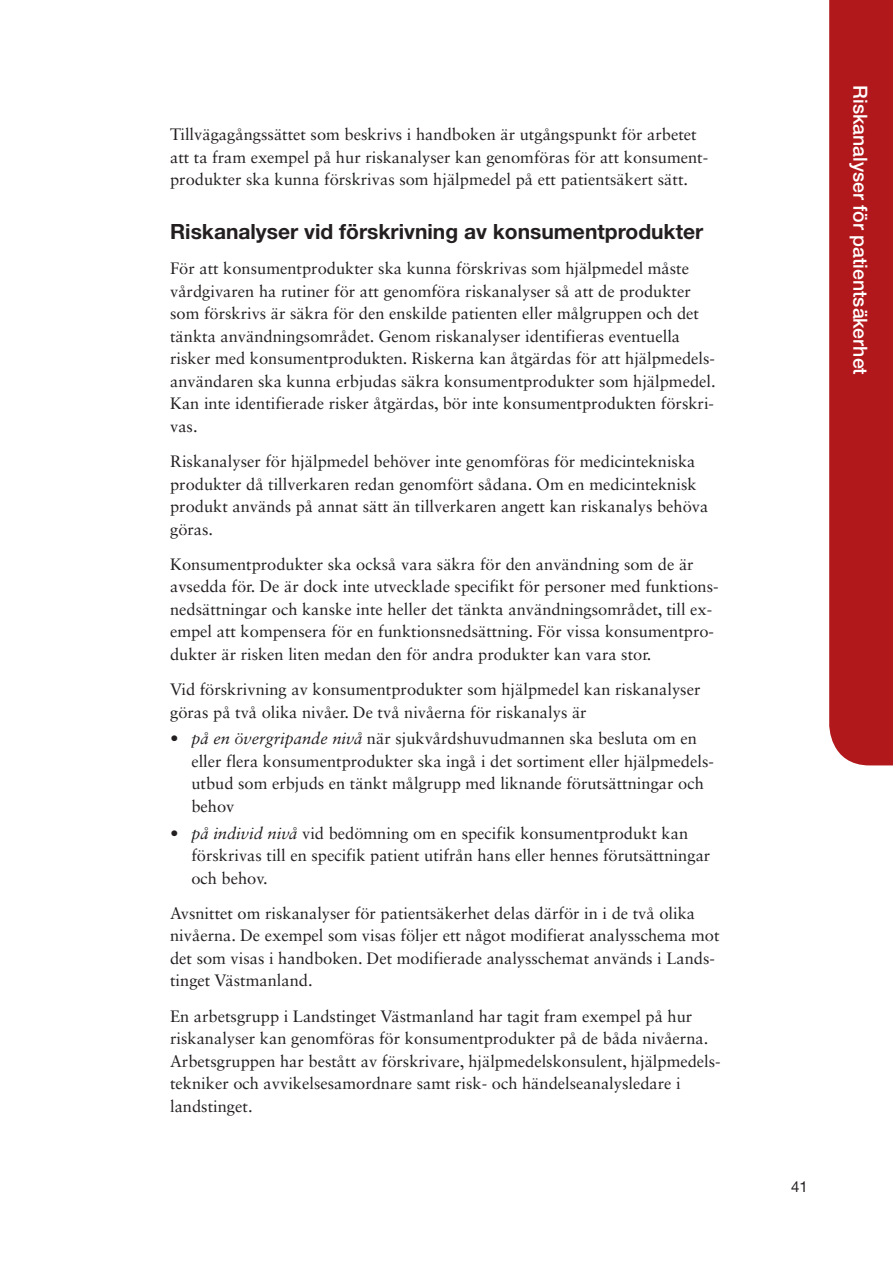
<style>
.page{position:relative;width:893px;height:1263px;background:#fff}
.page>*{position:absolute;margin:0;border:0;box-sizing:border-box;transform-origin:0 0}
.t1{font:700 21px "Helvetica Neue LT Std";color:#231f20}
.t2{font:500 19.5px "Helvetica Neue LT Std";color:#fff}
.P2{font:16.5px/22.5px "Sabon LT Std";color:#231f20}
.t3{font:15px "Helvetica Neue LT Std";color:#231f20}
.s1{font-style:italic}
</style>
<div class="page">
<div style="left:829px;top:0;width:64px;height:765px;background:#b1181c"></div>
<p class="P2" style="left:170px;top:123px;width:538px">Tillvägagångssättet som beskrivs i handboken är utgångspunkt för arbetet att ta fram exempel på hur riskanalyser kan genomföras för att konsument&shy;produkter ska kunna förskrivas som hjälpmedel på ett patientsäkert sätt.</p>
<h2 class="t1" style="left:170px;top:218px;width:535px">Riskanalyser vid förskrivning av konsumentprodukter</h2>
<p class="P2" style="left:170px;top:257px;width:547px">För att konsumentprodukter ska kunna förskrivas som hjälpmedel måste vårdgivaren ha rutiner för att genomföra riskanalyser så att de produkter som förskrivs är säkra för den enskilde patienten eller målgruppen och det tänkta användningsområdet. Genom riskanalyser identifieras eventuella risker med konsumentprodukten. Riskerna kan åtgärdas för att hjälpmedels&shy;användaren ska kunna erbjudas säkra konsumentprodukter som hjälpmedel.<br>Kan inte identifierade risker åtgärdas, bör inte konsumentprodukten förskri&shy;vas.</p>
<p class="P2" style="left:170px;top:450px;width:540px">Riskanalyser för hjälpmedel behöver inte genomföras för medicintekniska produkter då tillverkaren redan genomfört sådana. Om en medicinteknisk produkt används på annat sätt än tillverkaren angett kan riskanalys behöva göras.</p>
<p class="P2" style="left:170px;top:553px;width:549px">Konsumentprodukter ska också vara säkra för den användning som de är avsedda för. De är dock inte utvecklade specifikt för personer med funktions&shy;nedsättningar och kanske inte heller det tänkta användningsområdet, till ex&shy;empel att kompensera för en funktionsnedsättning. För vissa konsumentpro&shy;dukter är risken liten medan den för andra produkter kan vara stor.</p>
<p class="P2" style="left:170px;top:678px;width:532px">Vid förskrivning av konsumentprodukter som hjälpmedel kan riskanalyser göras på två olika nivåer. De två nivåerna för riskanalys är</p>
<p class="P2" style="left:191px;top:727px;width:524px;text-indent:-21px"><span class="s1">• på en övergripande nivå</span> när sjukvårdshuvudmannen ska besluta om en eller flera konsumentprodukter ska ingå i det sortiment eller hjälpmedels&shy;utbud som erbjuds en tänkt målgrupp med liknande förutsättningar och behov</p>
<p class="P2" style="left:191px;top:821px;width:520px;text-indent:-21px"><span class="s1">• på individ nivå</span> vid bedömning om en specifik konsumentprodukt kan förskrivas till en specifik patient utifrån hans eller hennes förutsättningar och behov.</p>
<p class="P2" style="left:170px;top:902px;width:551px">Avsnittet om riskanalyser för patientsäkerhet delas därför in i de två olika nivåerna. De exempel som visas följer ett något modifierat analysschema mot det som visas i handboken. Det modifierade analysschemat används i Lands&shy;tinget Västmanland.</p>
<p class="P2" style="left:170px;top:1004px;width:551px">En arbetsgrupp i Landstinget Västmanland har tagit fram exempel på hur riskanalyser kan genomföras för konsumentprodukter på de båda nivåerna.<br>Arbetsgruppen har bestått av förskrivare, hjälpmedelskonsulent, hjälpmedels&shy;tekniker och avvikelsesamordnare samt risk- och händelseanalysledare i landstinget.</p>
<p class="t2" style="left:872px;top:85px;width:291px;rotate:90deg">Riskanalyser för patientsäkerhet</p>
<p class="t3" style="left:791px;top:1177px;width:18px">41</p>
</div>
